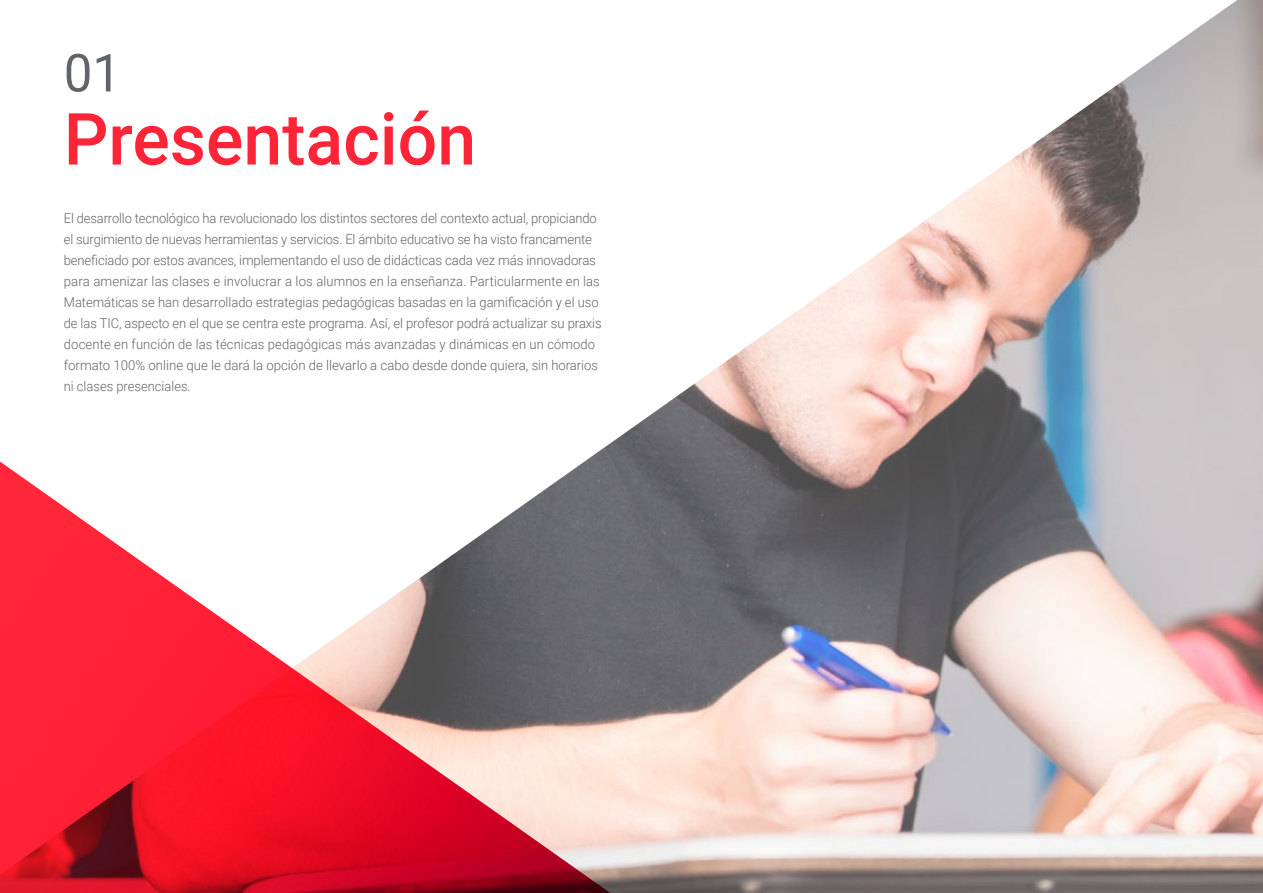
<style>
.page{position:relative;width:1263px;height:893px;background:#fff}
.page>*{position:absolute;margin:0;border:0;box-sizing:border-box;transform-origin:0 0}
.t1{font:500 72px "Roboto";color:#ff2438}
.t2{font:52.5px "Roboto";color:#61646a}
.t3{font:300 13.5px/21px "Roboto";letter-spacing:-.005em;color:#61646a;scale:.96 1}
</style>
<div class="page">
<img style="left:606px;top:0;width:657px;height:893px">
<svg style="left:0;top:446px;width:640px;height:447px"></svg>
<h2 class="t2" style="left:64px;top:36px;width:59px">01</h2>
<h1 class="t1" style="left:64px;top:89px;width:414px">Presentación</h1>
<p class="t3" style="left:64px;top:207px;width:562px">El desarrollo tecnológico ha revolucionado los distintos sectores del contexto actual, propiciando el surgimiento de nuevas herramientas y servicios. El ámbito educativo se ha visto francamente beneficiado por estos avances, implementando el uso de didácticas cada vez más innovadoras para amenizar las clases e involucrar a los alumnos en la enseñanza. Particularmente en las Matemáticas se han desarrollado estrategias pedagógicas basadas en la gamificación y el uso de las TIC, aspecto en el que se centra este programa. Así, el profesor podrá actualizar su praxis docente en función de las técnicas pedagógicas más avanzadas y dinámicas en un cómodo formato 100% online que le dará la opción de llevarlo a cabo desde donde quiera, sin horarios ni clases presenciales.</p>
</div>
